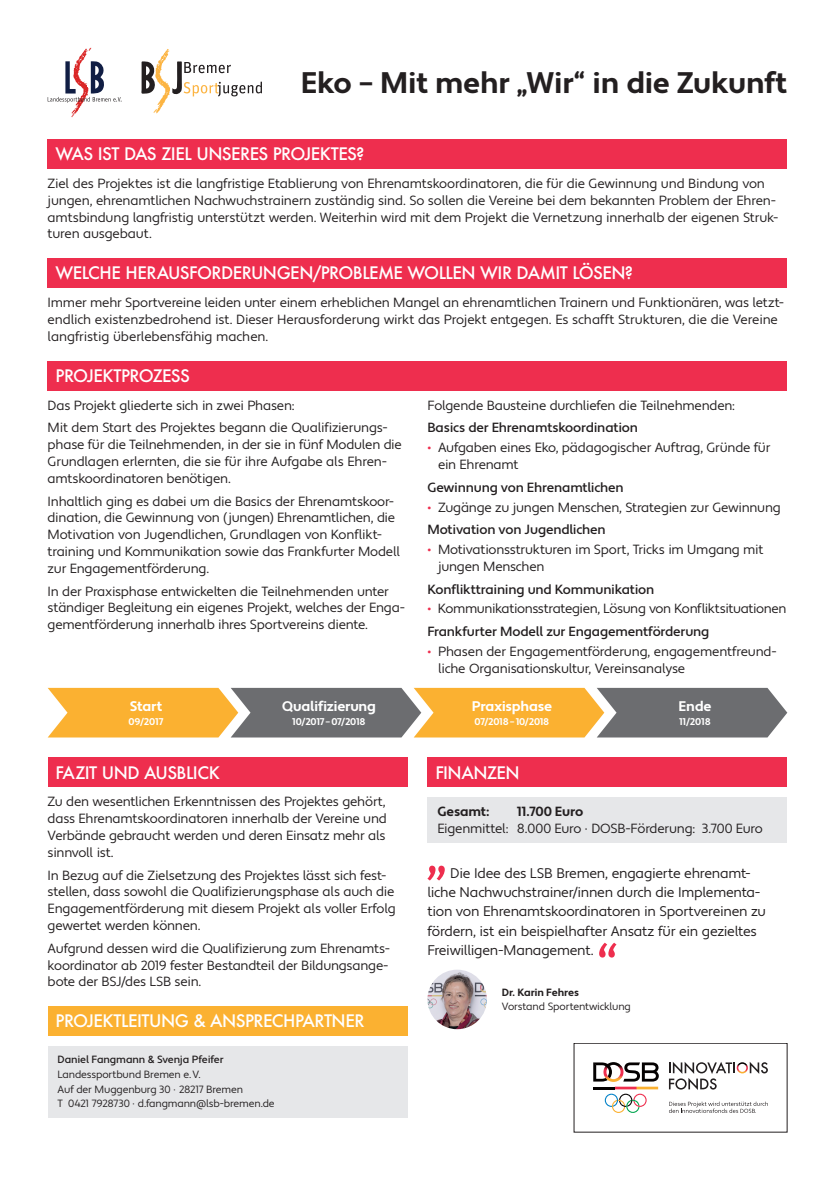
<style>
.page{position:relative;width:835px;height:1180px;background:#fff}
.page>*{position:absolute;margin:0;border:0;box-sizing:border-box;transform-origin:0 0}
.t1{font:700 29.75px "Apertura";letter-spacing:-.01em;color:#231f20}
.t2{font:500 16.8px "Futura ND";letter-spacing:-.03em;color:#fff}
.t3{font:14px/19.2px "Apertura";letter-spacing:-.02em;color:#231f20}
.t4{font:700 14px "Apertura";letter-spacing:-.02em;color:#fff}
.t5{font:13.3px/16.8px "Apertura";letter-spacing:-.015em;color:#231f20}
.t6{font:500 13.3px "Apertura";letter-spacing:-.015em;color:#231f20}
.t7{font:700 13.3px "Apertura";letter-spacing:-.015em;color:#231f20}
.t8{font:10.5px/14.7px "Apertura";letter-spacing:-.015em;color:#231f20}
.t9{font:500 10.5px "Apertura";letter-spacing:-.015em;color:#231f20}
.t10{font:700 10.5px "Apertura";letter-spacing:-.01em;color:#231f20}
.t11{font:700 9.8px "Apertura";letter-spacing:-.02em;color:#fff}
.s1{color:#ee2e4e}
.s2{font-weight:500}
</style>
<div class="page">
<svg style="left:48px;top:48px;width:74px;height:69px"></svg>
<svg style="left:141px;top:49px;width:121px;height:64px"></svg>
<div style="left:48px;top:139px;width:739px;height:30px;background:#ee2e4e"></div>
<div style="left:48px;top:258px;width:739px;height:30px;background:#ee2e4e"></div>
<div style="left:48px;top:361px;width:739px;height:29px;background:#ee2e4e"></div>
<div style="left:48px;top:1046px;width:359px;height:71px;background:#e6e7e9"></div>
<div style="left:48px;top:1006px;width:359px;height:30px;background:#fbb131"></div>
<div style="left:48px;top:757px;width:359px;height:30px;background:#ee2e4e"></div>
<div style="left:427px;top:797px;width:360px;height:46px;background:#e6e7e9"></div>
<div style="left:427px;top:757px;width:360px;height:30px;background:#ee2e4e"></div>
<svg style="left:427px;top:865px;width:17px;height:15px"></svg>
<svg style="left:599px;top:942px;width:17px;height:15px"></svg>
<div style="left:573px;top:1043px;width:214px;height:89px;border:1px solid #231f20"></div>
<svg style="left:593px;top:1062px;width:65px;height:51px"></svg>
<svg style="left:669px;top:1101px;width:98px;height:12px"></svg>
<svg style="left:668px;top:1062px;width:99px;height:28px"></svg>
<svg style="left:48px;top:688px;width:739px;height:49px;background:#b9975d"></svg>
<img style="left:427px;top:969px;width:60px;height:60px;border-radius:30px">
<h1 class="t1" style="left:300px;top:65px;width:488px">Eko – Mit mehr „Wir“ in die Zukunft</h1>
<p class="t2" style="left:56px;top:143px;width:310px">WAS IST DAS ZIEL UNSERES PROJEKTES?</p>
<p class="t5" style="left:48px;top:175px;width:732px">Ziel des Projektes ist die langfristige Etablierung von Ehrenamtskoordinatoren, die für die Gewinnung und Bindung von jungen, ehrenamtlichen Nachwuchstrainern zuständig sind. So sollen die Vereine bei dem bekannten Problem der Ehren&shy;amtsbindung langfristig unterstützt werden. Weiterhin wird mit dem Projekt die Vernetzung innerhalb der eigenen Struk&shy;turen ausgebaut.</p>
<p class="t2" style="left:56px;top:262px;width:579px">WELCHE HERAUSFORDERUNGEN/PROBLEME WOLLEN WIR DAMIT LÖSEN?</p>
<p class="t5" style="left:48px;top:295px;width:737px">Immer mehr Sportvereine leiden unter einem erheblichen Mangel an ehrenamtlichen Trainern und Funktionären, was letzt&shy;endlich existenzbedrohend ist. Dieser Herausforderung wirkt das Projekt entgegen. Es schafft Strukturen, die die Vereine langfristig überlebensfähig machen.</p>
<p class="t2" style="left:56px;top:364px;width:136px">PROJEKTPROZESS</p>
<p class="t5" style="left:48px;top:394px;width:341px;line-height:22.8px">Das Projekt gliederte sich in zwei Phasen:<br>Mit dem Start des Projektes begann die Qualifizierungs-</p>
<p class="t5" style="left:48px;top:437px;width:355px">phase für die Teilnehmenden, in der sie in fünf Modulen die<br>Grundlagen erlernten, die sie für ihre Aufgabe als Ehren&shy;amtskoordinatoren benötigen.</p>
<p class="t5" style="left:48px;top:493px;width:354px">Inhaltlich ging es dabei um die Basics der Ehrenamtskoor&shy;dination, die Gewinnung von (jungen) Ehrenamtlichen, die Motivation von Jugendlichen, Grundlagen von Konflikt&shy;training und Kommunikation sowie das Frankfurter Modell zur Engagementförderung.</p>
<p class="t5" style="left:48px;top:583px;width:359px">In der Praxisphase entwickelten die Teilnehmenden unter ständiger Begleitung ein eigenes Projekt, welches der Enga&shy;gementförderung innerhalb ihres Sportvereins diente.</p>
<p class="t4" style="left:130px;top:697px;width:34px">Start</p>
<p class="t11" style="left:128px;top:715px;width:36px">09/2017</p>
<p class="t2" style="left:56px;top:761px;width:166px">FAZIT UND AUSBLICK</p>
<p class="t4" style="left:282px;top:697px;width:95px">Qualifizierung</p>
<p class="t11" style="left:292px;top:715px;width:75px">10/2017–07/2018</p>
<p class="t5" style="left:48px;top:794px;width:340px;text-align:justify">Zu den wesentlichen Erkenntnissen des Projektes gehört, dass Ehrenamtskoordinatoren innerhalb der Vereine und Verbände gebraucht werden und deren Einsatz mehr als sinnvoll ist.</p>
<p class="t5" style="left:48px;top:867px;width:349px">In Bezug auf die Zielsetzung des Projektes lässt sich fest&shy;stellen, dass sowohl die Qualifizierungsphase als auch die Engagementförderung mit diesem Projekt als voller Erfolg gewertet werden können.</p>
<p class="t5" style="left:48px;top:940px;width:344px;text-align:justify">Aufgrund dessen wird die Qualifizierung zum Ehrenamts&shy;koordinator ab 2019 fester Bestandteil der Bildungsange&shy;bote der BSJ/des LSB sein.</p>
<p class="t2" style="left:56px;top:1010px;width:310px">PROJEKTLEITUNG &amp; ANSPRECHPARTNER</p>
<p class="t9" style="left:58px;top:1053px;width:167px">Daniel Fangmann &amp; Svenja Pfeifer</p>
<p class="t8" style="left:58px;top:1067px;width:218px">Landessportbund Bremen e.V.<br>Auf der Muggenburg 30 · 28217 Bremen<br>T 0421 7928730 · d.fangmann@lsb-bremen.de</p>
<p class="t5" style="left:427px;top:397px;width:309px">Folgende Bausteine durchliefen die Teilnehmenden:</p>
<p class="t6" style="left:427px;top:420px;width:212px">Basics der Ehrenamtskoordination</p>
<p class="t5" style="left:438px;top:440px;width:334px;text-indent:-11px"><span class="s1">•</span> Aufgaben eines Eko, pädagogischer Auftrag, Gründe für ein Ehrenamt</p>
<p class="t6" style="left:427px;top:479px;width:198px">Gewinnung von Ehrenamtlichen</p>
<p class="t5" style="left:427px;top:496px;width:355px;line-height:22.8px"><span class="s1">•</span> Zugänge zu jungen Menschen, Strategien zur Gewinnung<br><span class="s2">Motivation von Jugendlichen</span></p>
<p class="t5" style="left:438px;top:541px;width:327px;text-indent:-11px"><span class="s1">•</span> Motivationsstrukturen im Sport, Tricks im Umgang mit jungen Menschen</p>
<p class="t6" style="left:427px;top:581px;width:228px">Konflikttraining und Kommunikation</p>
<p class="t5" style="left:427px;top:598px;width:360px;line-height:22.8px"><span class="s1">•</span> Kommunikationsstrategien, Lösung von Konfliktsituationen<br><span class="s2">Frankfurter Modell zur Engagementförderung</span></p>
<p class="t5" style="left:438px;top:643px;width:340px;text-indent:-11px"><span class="s1">•</span> Phasen der Engagementförderung, engagementfreund&shy;liche Organisationskultur, Vereinsanalyse</p>
<p class="t4" style="left:472px;top:697px;width:82px">Praxisphase</p>
<p class="t11" style="left:474px;top:715px;width:76px">07/2018–10/2018</p>
<p class="t2" style="left:435px;top:761px;width:86px">FINANZEN</p>
<p class="t4" style="left:678px;top:697px;width:34px">Ende</p>
<p class="t11" style="left:679px;top:715px;width:33px">11/2018</p>
<p class="t7" style="left:437px;top:803px;width:53px">Gesamt:</p>
<p class="t7" style="left:516px;top:803px;width:68px">11.700 Euro</p>
<p class="t5" style="left:437px;top:820px;width:327px">Eigenmittel: 8.000 Euro · DOSB-Förderung: 3.700 Euro</p>
<p class="t3" style="left:427px;top:864px;width:340px;text-indent:23px">Die Idee des LSB Bremen, engagierte ehrenamt&shy;liche Nachwuchstrainer/innen durch die Implementa&shy;tion von Ehrenamtskoordinatoren in Sportvereinen zu fördern, ist ein beispielhafter Ansatz für ein gezieltes Freiwilligen-Management.</p>
<p class="t10" style="left:502px;top:986px;width:79px">Dr. Karin Fehres</p>
<p class="t8" style="left:502px;top:999px;width:130px">Vorstand Sportentwicklung</p>
</div>
